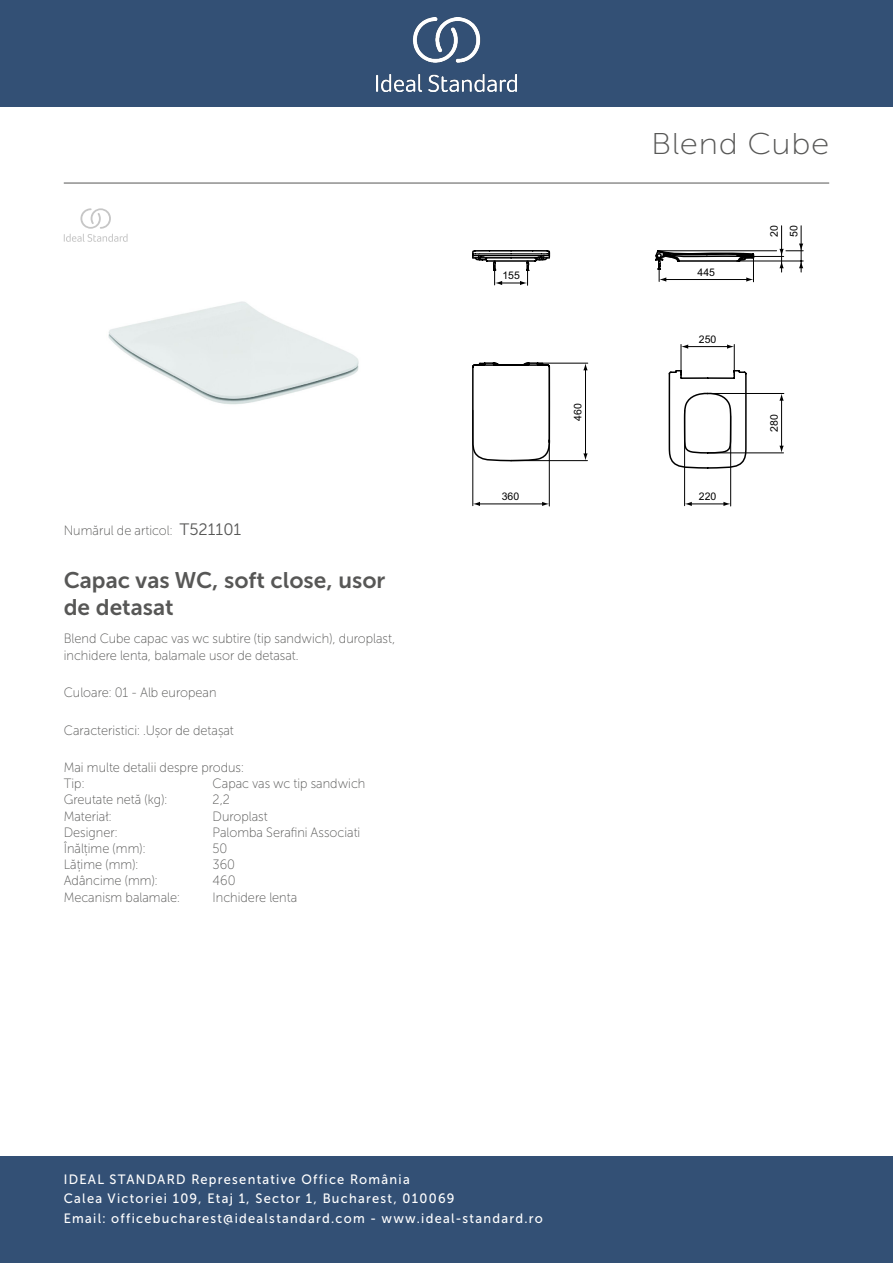
<style>
.page{position:relative;width:893px;height:1263px;background:#fff}
.page>*{position:absolute;margin:0;border:0;box-sizing:border-box;transform-origin:0 0}
._001_Produkttyp{font:30px "Museo Sans Cyrl 100";letter-spacing:.02em;color:#575756;scale:1.1 1}
.t1{font:22.5px/27px "Museo Sans Cyrl 700";color:#575756}
.t2{font:13.5px/19.5px "Museo Sans Cyrl 500";letter-spacing:.1em;color:#fff;scale:.95 1}
.Marketing_Descriptio{font:13.5px/16.2px "Museo Sans Cyrl 100";color:#575756;scale:.95 1}
.Designer{font:13.5px "Museo Sans Cyrl 100";color:#575756;scale:.95 1}
.Hinge_Mechanism{font:13.5px "Museo Sans Cyrl 100";color:#575756;scale:.95 1}
.Features{font:13.5px "Museo Sans Cyrl 100";color:#575756;scale:.95 1}
.Type{font:13.5px "Museo Sans Cyrl 100";color:#575756;scale:.95 1}
.sku{font:13.5px "Museo Sans Cyrl 100";color:#575756;scale:.95 1}
.Colour{font:13.5px "Museo Sans Cyrl 100";color:#575756;scale:.95 1}
.Net_Weight__kg{font:13.5px "Museo Sans Cyrl 100";color:#575756;scale:.95 1}
.Material{font:13.5px "Museo Sans Cyrl 100";color:#575756;scale:.95 1}
.Depth__mm{font:13.5px "Museo Sans Cyrl 100";color:#575756;scale:.95 1}
.Height__mm{font:13.5px "Museo Sans Cyrl 100";color:#575756;scale:.95 1}
.Width__mm{font:13.5px "Museo Sans Cyrl 100";color:#575756;scale:.95 1}
.t3{font:10.5px/19.5px "Arial";color:#000}
.s1{font-family:"Museo Sans Cyrl 300";font-size:16.5px}
</style>
<div class="page">
<div style="left:0;top:1157px;width:893px;height:106px;background:#335075"></div>
<div style="left:0;top:0;width:893px;height:107px;background:#335075"></div>
<img style="left:376px;top:18px;width:141px;height:73px">
<hr style="left:64px;top:183px;width:765px;height:1px;background:#575756">
<hr style="left:479px;top:503px;width:64px;height:1px;background:#000">
<hr style="left:549px;top:367px;width:1px;height:139px;background:#000">
<hr style="left:472px;top:410px;width:1px;height:96px;background:#000">
<svg style="left:542px;top:502px;width:7px;height:4px"></svg>
<svg style="left:473px;top:502px;width:7px;height:4px"></svg>
<hr style="left:690px;top:503px;width:35px;height:1px;background:#000">
<hr style="left:730px;top:416px;width:1px;height:90px;background:#000">
<hr style="left:684px;top:410px;width:1px;height:96px;background:#000">
<hr style="left:681px;top:344px;width:1px;height:32px;background:#000">
<hr style="left:734px;top:344px;width:1px;height:32px;background:#000">
<svg style="left:723px;top:502px;width:8px;height:4px"></svg>
<svg style="left:685px;top:502px;width:7px;height:4px"></svg>
<hr style="left:685px;top:346px;width:43px;height:1px;background:#000">
<svg style="left:727px;top:344px;width:7px;height:5px"></svg>
<svg style="left:681px;top:344px;width:7px;height:5px"></svg>
<svg style="left:472px;top:362px;width:275px;height:107px"></svg>
<hr style="left:781px;top:399px;width:1px;height:48px;background:#000">
<hr style="left:709px;top:393px;width:75px;height:1px;background:#000">
<hr style="left:708px;top:452px;width:75px;height:1px;background:#000">
<svg style="left:779px;top:394px;width:5px;height:7px"></svg>
<svg style="left:779px;top:446px;width:5px;height:7px"></svg>
<svg style="left:472px;top:250px;width:283px;height:35px"></svg>
<hr style="left:781px;top:226px;width:1px;height:46px;background:#000">
<hr style="left:753px;top:256px;width:31px;height:1px;background:#000">
<hr style="left:736px;top:261px;width:67px;height:1px;background:#000">
<hr style="left:801px;top:226px;width:1px;height:46px;background:#000">
<svg style="left:779px;top:244px;width:24px;height:24px"></svg>
<hr style="left:658px;top:250px;width:119px;height:1px;background:#000">
<img style="left:108px;top:301px;width:251px;height:104px">
<svg style="left:64px;top:208px;width:64px;height:34px"></svg>
<p class="_001_Produkttyp" style="left:651px;top:128px;width:163px">Blend Cube</p>
<p class="sku" style="left:64px;top:524px;width:188px">Numărul de articol: <span class="s1">T521101</span></p>
<p class="t1" style="left:64px;top:566px;width:323px">Capac vas WC, soft close, usor de detasat</p>
<p class="Marketing_Descriptio" style="left:64px;top:631px;width:350px">Blend Cube capac vas wc subtire (tip sandwich), duroplast, inchidere lenta, balamale usor de detasat.</p>
<p class="Colour" style="left:64px;top:685px;width:162px">Culoare: 01 - Alb european</p>
<p class="Features" style="left:64px;top:723px;width:181px">Caracteristici: .Ușor de detașat</p>
<p class="Marketing_Descriptio" style="left:64px;top:759px;width:191px">Mai multe detalii despre produs:</p>
<p class="Type" style="left:64px;top:776px;width:23px">Tip:</p>
<p class="Type" style="left:213px;top:776px;width:162px">Capac vas wc tip sandwich</p>
<p class="Net_Weight__kg" style="left:64px;top:793px;width:110px">Greutate netă (kg):</p>
<p class="Net_Weight__kg" style="left:213px;top:793px;width:20px">2,2</p>
<p class="Material" style="left:64px;top:809px;width:52px">Materiał:</p>
<p class="Material" style="left:213px;top:809px;width:59px">Duroplast</p>
<p class="Designer" style="left:64px;top:825px;width:58px">Designer:</p>
<p class="Designer" style="left:213px;top:825px;width:157px">Palomba Serafini Associati</p>
<p class="Height__mm" style="left:64px;top:841px;width:87px">Înălțime (mm):</p>
<p class="Height__mm" style="left:213px;top:841px;width:17px">50</p>
<p class="Width__mm" style="left:64px;top:857px;width:80px">Lățime (mm):</p>
<p class="Width__mm" style="left:213px;top:857px;width:25px">360</p>
<p class="Depth__mm" style="left:64px;top:874px;width:100px">Adâncime (mm):</p>
<p class="Depth__mm" style="left:213px;top:874px;width:26px">460</p>
<p class="Hinge_Mechanism" style="left:64px;top:890px;width:124px">Mecanism balamale:</p>
<p class="Hinge_Mechanism" style="left:213px;top:890px;width:91px">Inchidere lenta</p>
<p class="t3" style="left:502px;top:266px;width:19px">155</p>
<p class="t3" style="left:568px;top:421px;width:19px;rotate:-90deg">460</p>
<p class="t3" style="left:697px;top:263px;width:19px">445</p>
<p class="t3" style="left:699px;top:330px;width:19px">250</p>
<p class="t3" style="left:502px;top:487px;width:19px">360</p>
<p class="t3" style="left:699px;top:487px;width:19px">220</p>
<p class="t3" style="left:765px;top:237px;width:13px;rotate:-90deg">20<br>50</p>
<p class="t3" style="left:764px;top:432px;width:19px;rotate:-90deg">280</p>
<p class="t2" style="left:64px;top:1169px;width:506px">IDEAL STANDARD Representative Office România<br>Calea Victoriei 109, Etaj 1, Sector 1, Bucharest, 010069<br>Email: officebucharest@idealstandard.com - www.ideal-standard.ro</p>
</div>
